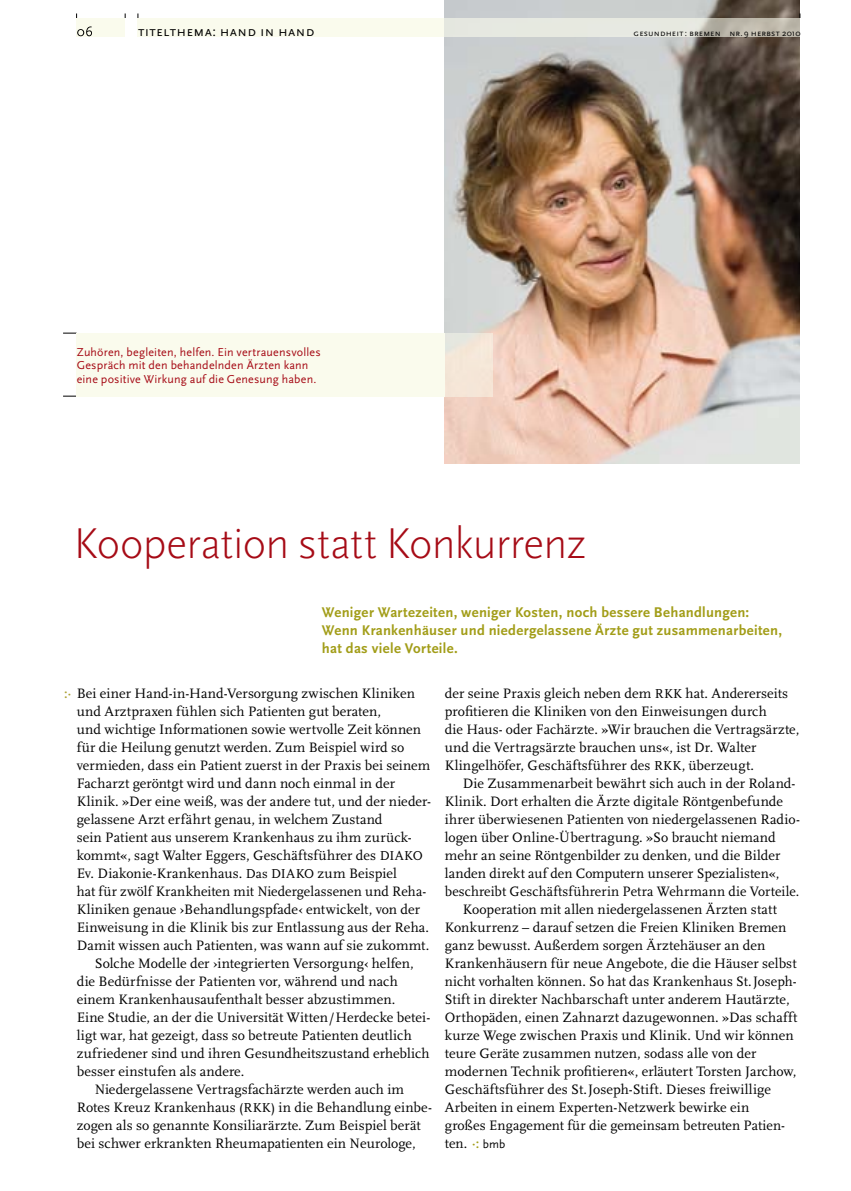
<style>
.page{position:relative;width:851px;height:1191px;background:#fff}
.page>*{position:absolute;margin:0;border:0;box-sizing:border-box;transform-origin:0 0}
.t1{font:300 45px "Scala Sans";letter-spacing:-.015em;color:#a60b16}
.t2{font:700 14.7px/18px "Scala Sans";letter-spacing:.02em;color:#a29d18}
.t3{font:14.25px/18px "Scala";letter-spacing:.005em;color:#000}
.t4{font:14.25px "Scala Sans Caps";letter-spacing:.02em;color:#000}
.t5{font:12px/13.5px "Scala Sans";letter-spacing:.015em;color:#a60b16}
.t6{font:9px "Scala Sans Caps";letter-spacing:.01em;color:#000}
.s1{font-family:"Scala Sans"}
.s2{font-size:13.5px}
.s3{font-weight:700;color:#a29d18}
.s4{font-family:"Scala Sans";font-size:12px}
.s5{font-weight:700;color:#ada235}
</style>
<div class="page">
<div style="left:138px;top:18px;width:661px;height:18px;background:#fafbed"></div>
<img style="left:444px;top:0;width:355px;height:464px">
<svg style="left:63px;top:332px;width:14px;height:6px"></svg>
<svg style="left:63px;top:333px;width:14px;height:1px"></svg>
<svg style="left:63px;top:392px;width:14px;height:4px"></svg>
<svg style="left:63px;top:396px;width:14px;height:1px"></svg>
<div style="left:77px;top:333px;width:367px;height:63px;background:#fafbed"></div>
<div style="left:444px;top:333px;width:49px;height:63px;background:linear-gradient(to right,#efe6d9,#f7e7d8)"></div>
<svg style="left:444px;top:18px;width:355px;height:18px;background:#dadad1"></svg>
<div style="left:77px;top:18px;width:48px;height:18px;background:#fafbed"></div>
<svg style="left:77px;top:26px;width:15px;height:10px"></svg>
<p class="t4" style="left:138px;top:24px;width:178px">titelthema: hand in hand</p>
<p class="t5" style="left:77px;top:345px;width:245px">Zuhören, begleiten, helfen. Ein vertrauensvolles<br>Gespräch mit den behandelnden Ärzten kann eine positive Wirkung auf die Genesung haben.</p>
<p class="t6" style="left:633px;top:28px;width:168px">gesundheit : bremen nr. <span class="s1">9</span> herbst <span class="s1">2010</span></p>
<h1 class="t1" style="left:74px;top:519px;width:514px">Kooperation statt Konkurrenz</h1>
<p class="t2" style="left:322px;top:603px;width:461px">Weniger Wartezeiten, weniger Kosten, noch bessere Behandlungen:<br>Wenn Krankenhäuser und niedergelassene Ärzte gut zusammenarbeiten, hat das viele Vorteile.</p>
<p class="t3" style="left:445px;top:684px;width:356px">der seine Praxis gleich neben dem <span class="s2">RKK</span> hat. Andererseits profitieren die Kliniken von den Einweisungen durch<br>die Haus- oder Fachärzte. »Wir brauchen die Vertragsärzte, und die Vertragsärzte brauchen uns«, ist Dr. Walter Klingelhöfer, Geschäftsführer des <span class="s2">RKK</span>, überzeugt.</p>
<p class="t3" style="left:463px;top:774px;width:334px">Die Zusammenarbeit bewährt sich auch in der Roland-</p>
<p class="t3" style="left:445px;top:792px;width:339px">Klinik. Dort erhalten die Ärzte digitale Röntgenbefunde</p>
<p class="t3" style="left:445px;top:810px;width:357px">ihrer überwiesenen Patienten von niedergelassenen Radio-</p>
<p class="t3" style="left:445px;top:828px;width:332px">logen über Online-Übertragung. »So braucht niemand</p>
<p class="t3" style="left:445px;top:846px;width:337px">mehr an seine Röntgenbilder zu denken, und die Bilder</p>
<p class="t3" style="left:445px;top:864px;width:336px">landen direkt auf den Computern unserer Spezialisten«,</p>
<p class="t3" style="left:445px;top:882px;width:356px">beschreibt Geschäftsführerin Petra Wehrmann die Vorteile.</p>
<p class="t3" style="left:463px;top:900px;width:315px">Kooperation mit allen niedergelassenen Ärzten statt</p>
<p class="t3" style="left:445px;top:918px;width:343px">Konkurrenz – darauf setzen die Freien Kliniken Bremen</p>
<p class="t3" style="left:445px;top:936px;width:322px">ganz bewusst. Außerdem sorgen Ärztehäuser an den</p>
<p class="t3" style="left:445px;top:954px;width:353px">Krankenhäusern für neue Angebote, die die Häuser selbst</p>
<p class="t3" style="left:445px;top:972px;width:353px">nicht vorhalten können. So hat das Krankenhaus St.Joseph-</p>
<p class="t3" style="left:445px;top:990px;width:346px">Stift in direkter Nachbarschaft unter anderem Hautärzte,</p>
<p class="t3" style="left:445px;top:1008px;width:354px">Orthopäden, einen Zahnarzt dazugewonnen. »Das schafft</p>
<p class="t3" style="left:445px;top:1026px;width:350px">kurze Wege zwischen Praxis und Klinik. Und wir können</p>
<p class="t3" style="left:445px;top:1044px;width:313px">teure Geräte zusammen nutzen, sodass alle von der</p>
<p class="t3" style="left:445px;top:1062px;width:353px">modernen Technik profitieren«, erläutert Torsten Jarchow,</p>
<p class="t3" style="left:445px;top:1080px;width:327px">Geschäftsführer des St.Joseph-Stift. Dieses freiwillige</p>
<p class="t3" style="left:445px;top:1098px;width:306px">Arbeiten in einem Experten-Netzwerk bewirke ein</p>
<p class="t3" style="left:445px;top:1116px;width:342px">großes Engagement für die gemeinsam betreuten Patien-</p>
<p class="t3" style="left:445px;top:1134px;width:62px">ten. <span class="s3">·:</span> <span class="s4">bmb</span></p>
<p class="t3" style="left:64px;top:684px;width:352px"><span class="s5">:·</span> Bei einer Hand-in-Hand-Versorgung zwischen Kliniken</p>
<p class="t3" style="left:77px;top:702px;width:306px">und Arztpraxen fühlen sich Patienten gut beraten,</p>
<p class="t3" style="left:77px;top:720px;width:346px">und wichtige Informationen sowie wertvolle Zeit können</p>
<p class="t3" style="left:77px;top:738px;width:329px">für die Heilung genutzt werden. Zum Beispiel wird so</p>
<p class="t3" style="left:77px;top:756px;width:355px">vermieden, dass ein Patient zuerst in der Praxis bei seinem</p>
<p class="t3" style="left:77px;top:774px;width:320px">Facharzt geröntgt wird und dann noch einmal in der</p>
<p class="t3" style="left:77px;top:792px;width:356px">Klinik. »Der eine weiß, was der andere tut, und der nieder-</p>
<p class="t3" style="left:77px;top:810px;width:307px">gelassene Arzt erfährt genau, in welchem Zustand</p>
<p class="t3" style="left:77px;top:828px;width:336px">sein Patient aus unserem Krankenhaus zu ihm zurück-</p>
<p class="t3" style="left:77px;top:846px;width:347px">kommt«, sagt Walter Eggers, Geschäftsführer des <span class="s2">DIAKO</span></p>
<p class="t3" style="left:77px;top:864px;width:322px">Ev. Diakonie-Krankenhaus. <span class="s2">Das DIAKO</span> zum Beispiel</p>
<p class="t3" style="left:77px;top:882px;width:351px">hat für zwölf Krankheiten mit Niedergelassenen und Reha-</p>
<p class="t3" style="left:77px;top:900px;width:345px">Kliniken genaue ›Behandlungspfade‹ entwickelt, von der</p>
<p class="t3" style="left:77px;top:918px;width:354px">Einweisung in die Klinik bis zur Entlassung aus der Reha.</p>
<p class="t3" style="left:77px;top:936px;width:354px">Damit wissen auch Patienten, was wann auf sie zukommt.</p>
<p class="t3" style="left:95px;top:954px;width:320px">Solche Modelle der ›integrierten Versorgung‹ helfen,</p>
<p class="t3" style="left:77px;top:972px;width:322px">die Bedürfnisse der Patienten vor, während und nach</p>
<p class="t3" style="left:77px;top:990px;width:320px">einem Krankenhausaufenthalt besser abzustimmen.</p>
<p class="t3" style="left:77px;top:1008px;width:355px">Eine Studie, an der die Universität Witten/Herdecke betei-</p>
<p class="t3" style="left:77px;top:1026px;width:336px">ligt war, hat gezeigt, dass so betreute Patienten deutlich</p>
<p class="t3" style="left:77px;top:1044px;width:354px">zufriedener sind und ihren Gesundheitszustand erheblich</p>
<p class="t3" style="left:77px;top:1062px;width:169px">besser einstufen als andere.</p>
<p class="t3" style="left:95px;top:1080px;width:311px">Niedergelassene Vertragsfachärzte werden auch im</p>
<p class="t3" style="left:77px;top:1098px;width:356px">Rotes Kreuz Krankenhaus <span class="s2">(RKK)</span> in die Behandlung einbe-</p>
<p class="t3" style="left:77px;top:1116px;width:345px">zogen als so genannte Konsiliarärzte. Zum Beispiel berät</p>
<p class="t3" style="left:77px;top:1134px;width:340px">bei schwer erkrankten Rheumapatienten ein Neurologe,</p>
</div>
